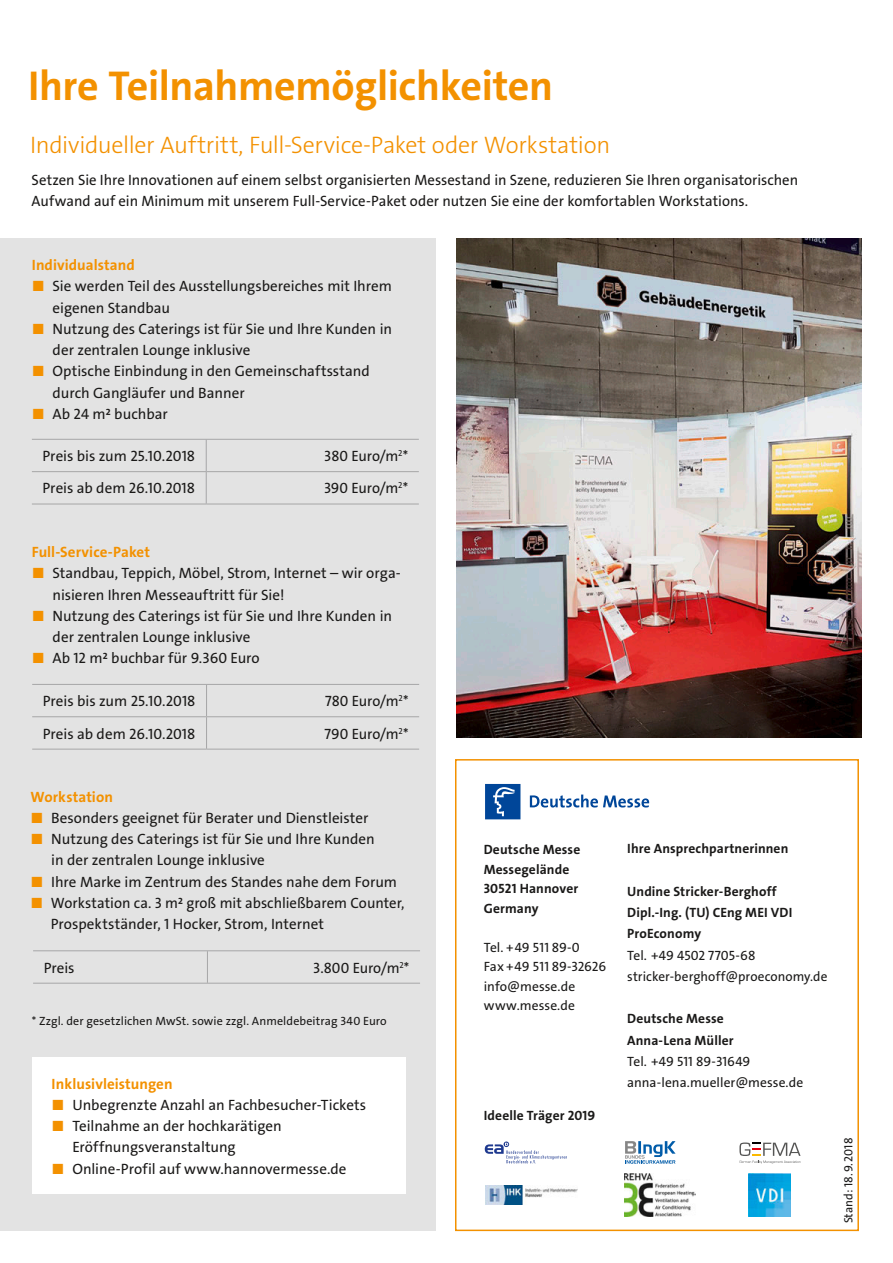
<style>
.page{position:relative;width:893px;height:1263px;background:#fff}
.page>*{position:absolute;margin:0;border:0;box-sizing:border-box;transform-origin:0 0}
.t1{font:42px "The Sans LP7 Bld";letter-spacing:-.01em;color:#f39100}
.t2{font:24px "The Sans LP3 Lig";letter-spacing:-.01em;color:#f39100}
.t3{font:15px/21.3px "The Sans LP5 Plain";color:#1a1918}
.t4{font:15px "The Sans LP7 Bld";letter-spacing:.005em;color:#f39100}
.t5{font:13.5px/21.3px "The Sans LP7 Bld";letter-spacing:.01em;color:#1a1918}
.t6{font:13.5px/19.5px "The Sans LP5 Plain";letter-spacing:.005em;color:#1a1918}
.t7{font:12px "The Sans LP5 Plain";letter-spacing:.01em;color:#1a1918}
.s1{color:#f39100}
</style>
<div class="page">
<div style="left:0;top:238px;width:436px;height:993px;background:#e3e3e3"></div>
<div style="left:32px;top:1057px;width:373px;height:137px;background:#fff"></div>
<hr style="left:32px;top:471px;width:174px;height:1px;background:#a6a6a7">
<hr style="left:32px;top:504px;width:174px;height:1px;background:#a6a6a7">
<hr style="left:206px;top:471px;width:213px;height:1px;background:#a6a6a7">
<hr style="left:206px;top:504px;width:213px;height:1px;background:#a6a6a7">
<hr style="left:206px;top:440px;width:1px;height:31px;background:#a6a6a7">
<hr style="left:206px;top:472px;width:1px;height:32px;background:#a6a6a7">
<hr style="left:32px;top:439px;width:387px;height:1px;background:#a6a6a7">
<hr style="left:32px;top:716px;width:175px;height:1px;background:#a6a6a7">
<hr style="left:32px;top:749px;width:175px;height:1px;background:#a6a6a7">
<hr style="left:207px;top:716px;width:212px;height:1px;background:#a6a6a7">
<hr style="left:207px;top:749px;width:212px;height:1px;background:#a6a6a7">
<hr style="left:206px;top:685px;width:1px;height:31px;background:#a6a6a7">
<hr style="left:206px;top:717px;width:1px;height:32px;background:#a6a6a7">
<hr style="left:32px;top:684px;width:387px;height:1px;background:#a6a6a7">
<hr style="left:33px;top:983px;width:387px;height:1px;background:#a6a6a7">
<hr style="left:207px;top:951px;width:1px;height:32px;background:#a6a6a7">
<hr style="left:33px;top:950px;width:387px;height:1px;background:#a6a6a7">
<div style="left:455px;top:759px;width:404px;height:472px;border:2px solid #f39100"></div>
<svg style="left:530px;top:794px;width:119px;height:13px"></svg>
<svg style="left:485px;top:784px;width:35px;height:35px"></svg>
<img style="left:457px;top:238px;width:404px;height:500px">
<svg style="left:739px;top:1142px;width:61px;height:22px"></svg>
<svg style="left:485px;top:1141px;width:82px;height:22px"></svg>
<img style="left:486px;top:1186px;width:91px;height:18px">
<svg style="left:625px;top:1141px;width:51px;height:23px"></svg>
<img style="left:748px;top:1174px;width:43px;height:42px">
<img style="left:624px;top:1173px;width:71px;height:43px">
<h1 class="t1" style="left:28px;top:68px;width:527px">Ihre Teilnahmemöglichkeiten</h1>
<h2 class="t2" style="left:30px;top:135px;width:581px">Individueller Auftritt, Full-Service-Paket oder Workstation</h2>
<p class="t3" style="left:32px;top:170px;width:768px">Setzen Sie Ihre Innovationen auf einem selbst organisierten Messestand in Szene, reduzieren Sie Ihren organisatorischen<br>Aufwand auf ein Minimum mit unserem Full-Service-Paket oder nutzen Sie eine der komfortablen Workstations.</p>
<p class="t4" style="left:32px;top:259px;width:104px">Individualstand</p>
<p class="t3" style="left:53px;top:277px;width:341px;text-indent:-21px"><span class="s1">■</span> Sie werden Teil des Ausstellungsbereiches mit Ihrem eigenen Standbau</p>
<p class="t3" style="left:53px;top:319px;width:341px;text-indent:-21px"><span class="s1">■</span> Nutzung des Caterings ist für Sie und Ihre Kunden in der zentralen Lounge inklusive</p>
<p class="t3" style="left:53px;top:362px;width:319px;text-indent:-21px"><span class="s1">■</span> Optische Einbindung in den Gemeinschaftsstand durch Gangläufer und Banner</p>
<p class="t3" style="left:32px;top:404px;width:137px"><span class="s1">■</span> Ab 24 m² buchbar</p>
<p class="t3" style="left:43px;top:446px;width:154px">Preis bis zum 25.10.2018</p>
<p class="t3" style="left:324px;top:446px;width:85px">380 Euro/m<sup>2</sup>*</p>
<p class="t3" style="left:43px;top:479px;width:154px">Preis ab dem 26.10.2018</p>
<p class="t3" style="left:324px;top:479px;width:86px">390 Euro/m<sup>2</sup>*</p>
<p class="t4" style="left:32px;top:546px;width:120px">Full-Service-Paket</p>
<p class="t3" style="left:53px;top:564px;width:350px;text-indent:-21px"><span class="s1">■</span> Standbau, Teppich, Möbel, Strom, Internet – wir orga&shy;nisieren Ihren Messeauftritt für Sie!</p>
<p class="t3" style="left:53px;top:606px;width:341px;text-indent:-21px"><span class="s1">■</span> Nutzung des Caterings ist für Sie und Ihre Kunden in der zentralen Lounge inklusive</p>
<p class="t3" style="left:32px;top:649px;width:229px"><span class="s1">■</span> Ab 12 m² buchbar für 9.360 Euro</p>
<p class="t3" style="left:43px;top:691px;width:154px">Preis bis zum 25.10.2018</p>
<p class="t3" style="left:325px;top:691px;width:85px">780 Euro/m<sup>2</sup>*</p>
<p class="t3" style="left:43px;top:724px;width:154px">Preis ab dem 26.10.2018</p>
<p class="t3" style="left:325px;top:724px;width:85px">790 Euro/m<sup>2</sup>*</p>
<p class="t4" style="left:31px;top:790px;width:84px">Workstation</p>
<p class="t3" style="left:31px;top:808px;width:339px"><span class="s1">■</span> Besonders geeignet für Berater und Dienstleister</p>
<p class="t3" style="left:51px;top:829px;width:325px;text-indent:-21px"><span class="s1">■</span> Nutzung des Caterings ist für Sie und Ihre Kunden in der zentralen Lounge inklusive</p>
<p class="t3" style="left:31px;top:872px;width:368px"><span class="s1">■</span> Ihre Marke im Zentrum des Standes nahe dem Forum</p>
<p class="t3" style="left:51px;top:893px;width:355px;text-indent:-20px"><span class="s1">■</span> Workstation ca. 3 m² groß mit abschließbarem Counter,<br>Prospektständer, 1 Hocker, Strom, Internet</p>
<p class="t3" style="left:44px;top:958px;width:32px">Preis</p>
<p class="t3" style="left:313px;top:958px;width:98px">3.800 Euro/m<sup>2</sup>*</p>
<p class="t7" style="left:32px;top:1016px;width:356px">* Zzgl. der gesetzlichen MwSt. sowie zzgl. Anmeldebeitrag 340 Euro</p>
<p class="t4" style="left:52px;top:1077px;width:122px">Inklusivleistungen</p>
<p class="t3" style="left:52px;top:1095px;width:316px"><span class="s1">■</span> Unbegrenzte Anzahl an Fachbesucher-Tickets</p>
<p class="t3" style="left:72px;top:1116px;width:211px;text-indent:-21px"><span class="s1">■</span> Teilnahme an der hochkarätigen<br>Eröffnungsveranstaltung</p>
<p class="t3" style="left:52px;top:1159px;width:296px"><span class="s1">■</span> Online-Profil auf www.hannovermesse.de</p>
<p class="t5" style="left:484px;top:841px;width:98px;line-height:19.5px">Deutsche Messe<br>Messegelände<br>30521 Hannover<br>Germany</p>
<p class="t6" style="left:484px;top:938px;width:124px">Tel. +49 511 89-0<br>Fax +49 511 89-32626 info@messe.de www.messe.de</p>
<p class="t5" style="left:484px;top:1106px;width:113px">Ideelle Träger 2019</p>
<p class="t5" style="left:627px;top:839px;width:163px">Ihre Ansprechpartnerinnen</p>
<p class="t5" style="left:627px;top:881px;width:167px">Undine Stricker-Berghoff<br>Dipl.-Ing. (TU) CEng MEI VDI<br>ProEconomy</p>
<p class="t6" style="left:627px;top:945px;width:202px;line-height:21.3px">Tel. +49 4502 7705-68 stricker-berghoff@proeconomy.de</p>
<p class="t5" style="left:627px;top:1009px;width:108px">Deutsche Messe<br>Anna-Lena Müller</p>
<p class="t6" style="left:627px;top:1052px;width:178px;line-height:21.3px">Tel. +49 511 89-31649 anna-lena.mueller@messe.de</p>
<p class="t7" style="left:843px;top:1223px;width:87px;rotate:-90deg">Stand: 18.9.2018</p>
</div>
